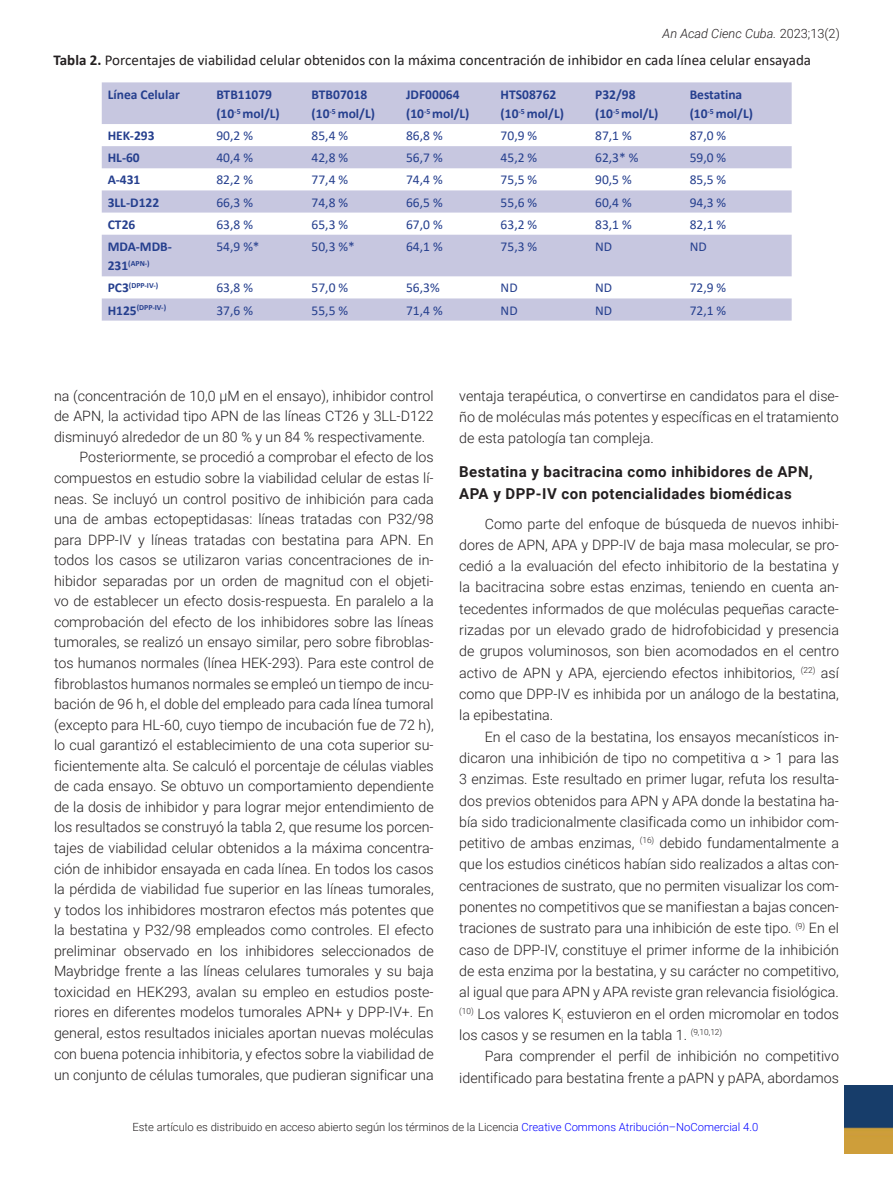
<style>
.page{position:relative;width:893px;height:1191px;background:#fff}
.page>*{position:absolute;margin:0;border:0;box-sizing:border-box;transform-origin:0 0}
.Tabla_Título{font:15px "Calibri";color:#231f20}
.Val_3{font:700 15px/21.3px "Roboto";letter-spacing:.03em;color:#231f20}
.Texto_Normal{font:300 14.25px/20.5px "Roboto";color:#231f20;text-align:justify}
.Tabla_Cuerpo{font:13.5px "Calibri";color:#253f8e}
.Tabla_Cabezal{font:700 13.5px "Calibri";color:#253f8e}
.Tabla_Cuerpo-2{font:700 13.5px "Calibri";color:#253f8e}
.t1{font:italic 300 12.75px "Roboto";color:#231f20}
.t2{font:300 11.25px "Roboto";color:#231f20}
.Tabla_Cuerpo-3{font:700 7.8px "Calibri";color:#253f8e}
.s1{font-style:normal}
.s2{font-weight:700}
.s3{font-size:13.5px}
.s4{color:#00f}
</style>
<div class="page">
<img style="left:844px;top:1085px;width:49px;height:68px">
<svg style="left:102px;top:82px;width:690px;height:238px;fill:#c7c7e0"></svg>
<p class="t1" style="left:663px;top:25px;width:179px">An Acad Cienc Cuba. <span class="s1">2023;13(2)</span></p>
<p class="Tabla_Título" style="left:54px;top:50px;width:759px"><span class="s2">Tabla 2.</span> Porcentajes de viabilidad celular obtenidos con la máxima concentración de inhibidor en cada línea celular ensayada</p>
<p class="Tabla_Cabezal" style="left:108px;top:84px;width:74px">Línea Celular</p>
<p class="Tabla_Cabezal" style="left:216px;top:84px;width:57px">BTB11079</p>
<p class="Tabla_Cabezal" style="left:216px;top:104px;width:65px">(10<sup>-5</sup> mol/L)</p>
<p class="Tabla_Cabezal" style="left:595px;top:84px;width:42px">P32/98</p>
<p class="Tabla_Cabezal" style="left:595px;top:104px;width:65px">(10<sup>-5</sup> mol/L)</p>
<p class="Tabla_Cabezal" style="left:690px;top:84px;width:54px">Bestatina</p>
<p class="Tabla_Cabezal" style="left:690px;top:104px;width:65px">(10<sup>-5</sup> mol/L)</p>
<p class="Tabla_Cabezal" style="left:312px;top:84px;width:57px">BTB07018</p>
<p class="Tabla_Cabezal" style="left:312px;top:104px;width:65px">(10<sup>-5</sup> mol/L)</p>
<p class="Tabla_Cabezal" style="left:406px;top:84px;width:55px">JDF00064</p>
<p class="Tabla_Cabezal" style="left:406px;top:104px;width:65px">(10<sup>-5</sup> mol/L)</p>
<p class="Tabla_Cabezal" style="left:501px;top:84px;width:57px">HTS08762</p>
<p class="Tabla_Cabezal" style="left:501px;top:104px;width:65px">(10<sup>-5</sup> mol/L)</p>
<p class="Tabla_Cuerpo-2" style="left:108px;top:126px;width:48px">HEK-293</p>
<p class="Tabla_Cuerpo" style="left:216px;top:126px;width:38px">90,2 %</p>
<p class="Tabla_Cuerpo" style="left:312px;top:126px;width:38px">85,4 %</p>
<p class="Tabla_Cuerpo" style="left:406px;top:126px;width:38px">86,8 %</p>
<p class="Tabla_Cuerpo" style="left:501px;top:126px;width:38px">70,9 %</p>
<p class="Tabla_Cuerpo" style="left:595px;top:126px;width:38px">87,1 %</p>
<p class="Tabla_Cuerpo" style="left:690px;top:126px;width:38px">87,0 %</p>
<p class="Tabla_Cuerpo-2" style="left:108px;top:148px;width:34px">HL-60</p>
<p class="Tabla_Cuerpo" style="left:216px;top:148px;width:38px">40,4 %</p>
<p class="Tabla_Cuerpo" style="left:312px;top:148px;width:38px">42,8 %</p>
<p class="Tabla_Cuerpo" style="left:406px;top:148px;width:38px">56,7 %</p>
<p class="Tabla_Cuerpo" style="left:501px;top:148px;width:38px">45,2 %</p>
<p class="Tabla_Cuerpo" style="left:595px;top:148px;width:45px">62,3* %</p>
<p class="Tabla_Cuerpo" style="left:690px;top:148px;width:38px">59,0 %</p>
<p class="Tabla_Cuerpo-2" style="left:108px;top:170px;width:34px">A-431</p>
<p class="Tabla_Cuerpo" style="left:216px;top:171px;width:38px">82,2 %</p>
<p class="Tabla_Cuerpo" style="left:312px;top:171px;width:38px">77,4 %</p>
<p class="Tabla_Cuerpo" style="left:406px;top:171px;width:38px">74,4 %</p>
<p class="Tabla_Cuerpo" style="left:501px;top:171px;width:38px">75,5 %</p>
<p class="Tabla_Cuerpo" style="left:595px;top:171px;width:38px">90,5 %</p>
<p class="Tabla_Cuerpo" style="left:690px;top:171px;width:38px">85,5 %</p>
<p class="Tabla_Cuerpo-2" style="left:108px;top:192px;width:53px">3LL-D122</p>
<p class="Tabla_Cuerpo" style="left:216px;top:193px;width:38px">66,3 %</p>
<p class="Tabla_Cuerpo" style="left:312px;top:193px;width:38px">74,8 %</p>
<p class="Tabla_Cuerpo" style="left:406px;top:193px;width:38px">66,5 %</p>
<p class="Tabla_Cuerpo" style="left:501px;top:193px;width:38px">55,6 %</p>
<p class="Tabla_Cuerpo" style="left:595px;top:193px;width:38px">60,4 %</p>
<p class="Tabla_Cuerpo" style="left:690px;top:193px;width:38px">94,3 %</p>
<p class="Tabla_Cuerpo-2" style="left:108px;top:215px;width:29px">CT26</p>
<p class="Tabla_Cuerpo" style="left:216px;top:215px;width:38px">63,8 %</p>
<p class="Tabla_Cuerpo" style="left:312px;top:215px;width:38px">65,3 %</p>
<p class="Tabla_Cuerpo" style="left:406px;top:215px;width:38px">67,0 %</p>
<p class="Tabla_Cuerpo" style="left:501px;top:215px;width:38px">63,2 %</p>
<p class="Tabla_Cuerpo" style="left:595px;top:215px;width:38px">83,1 %</p>
<p class="Tabla_Cuerpo" style="left:690px;top:215px;width:38px">82,1 %</p>
<p class="Tabla_Cuerpo-2" style="left:108px;top:237px;width:66px">MDA-MDB-</p>
<p class="Tabla_Cuerpo-3" style="left:108px;top:258px;width:43px"><span class="s3">231</span>(APN-)</p>
<p class="Tabla_Cuerpo" style="left:216px;top:237px;width:45px">54,9 %*</p>
<p class="Tabla_Cuerpo" style="left:312px;top:237px;width:45px">50,3 %*</p>
<p class="Tabla_Cuerpo" style="left:406px;top:237px;width:38px">64,1 %</p>
<p class="Tabla_Cuerpo" style="left:501px;top:237px;width:38px">75,3 %</p>
<p class="Tabla_Cuerpo" style="left:595px;top:237px;width:19px">ND</p>
<p class="Tabla_Cuerpo" style="left:690px;top:237px;width:19px">ND</p>
<p class="Tabla_Cuerpo-3" style="left:108px;top:280px;width:52px"><span class="s3">PC3</span>(DPP-IV-)</p>
<p class="Tabla_Cuerpo" style="left:216px;top:279px;width:38px">63,8 %</p>
<p class="Tabla_Cuerpo" style="left:312px;top:279px;width:38px">57,0 %</p>
<p class="Tabla_Cuerpo" style="left:406px;top:279px;width:35px">56,3%</p>
<p class="Tabla_Cuerpo" style="left:501px;top:279px;width:19px">ND</p>
<p class="Tabla_Cuerpo" style="left:595px;top:279px;width:19px">ND</p>
<p class="Tabla_Cuerpo" style="left:690px;top:279px;width:38px">72,9 %</p>
<p class="Tabla_Cuerpo-3" style="left:108px;top:302px;width:60px"><span class="s3">H125</span>(DPP-IV-)</p>
<p class="Tabla_Cuerpo" style="left:216px;top:301px;width:38px">37,6 %</p>
<p class="Tabla_Cuerpo" style="left:312px;top:301px;width:38px">55,5 %</p>
<p class="Tabla_Cuerpo" style="left:406px;top:301px;width:38px">71,4 %</p>
<p class="Tabla_Cuerpo" style="left:501px;top:301px;width:19px">ND</p>
<p class="Tabla_Cuerpo" style="left:595px;top:301px;width:19px">ND</p>
<p class="Tabla_Cuerpo" style="left:690px;top:301px;width:38px">72,1 %</p>
<p class="Texto_Normal" style="left:54px;top:385px;width:381px">na (concentración de 10,0 μM en el ensayo), inhibidor control de APN, la actividad tipo APN de las líneas CT26 y 3LL-D122 disminuyó alrededor de un 80 % y un 84 % respectivamente.</p>
<p class="Texto_Normal" style="left:54px;top:446px;width:381px;text-indent:26px">Posteriormente, se procedió a comprobar el efecto de los compuestos en estudio sobre la viabilidad celular de estas lí&shy;neas. Se incluyó un control positivo de inhibición para cada una de ambas ectopeptidasas: líneas tratadas con P32/98 para DPP-IV y líneas tratadas con bestatina para APN. En todos los casos se utilizaron varias concentraciones de in&shy;hibidor separadas por un orden de magnitud con el objeti&shy;vo de establecer un efecto dosis-respuesta. En paralelo a la comprobación del efecto de los inhibidores sobre las líneas tumorales, se realizó un ensayo similar, pero sobre fibroblas&shy;tos humanos normales (línea HEK-293). Para este control de fibroblastos humanos normales se empleó un tiempo de incu&shy;bación de 96 h, el doble del empleado para cada línea tumoral (excepto para HL-60, cuyo tiempo de incubación fue de 72 h), lo cual garantizó el establecimiento de una cota superior su&shy;ficientemente alta. Se calculó el porcentaje de células viables de cada ensayo. Se obtuvo un comportamiento dependiente de la dosis de inhibidor y para lograr mejor entendimiento de los resultados se construyó la tabla 2, que resume los porcen&shy;tajes de viabilidad celular obtenidos a la máxima concentra&shy;ción de inhibidor ensayada en cada línea. En todos los casos la pérdida de viabilidad fue superior en las líneas tumorales, y todos los inhibidores mostraron efectos más potentes que la bestatina y P32/98 empleados como controles. El efecto preliminar observado en los inhibidores seleccionados de Maybridge frente a las líneas celulares tumorales y su baja toxicidad en HEK293, avalan su empleo en estudios poste&shy;riores en diferentes modelos tumorales APN+ y DPP-IV+. En general, estos resultados iniciales aportan nuevas moléculas con buena potencia inhibitoria, y efectos sobre la viabilidad de un conjunto de células tumorales, que pudieran significar una</p>
<p class="Texto_Normal" style="left:459px;top:384px;width:381px;line-height:21.3px">ventaja terapéutica, o convertirse en candidatos para el dise&shy;ño de moléculas más potentes y específicas en el tratamiento de esta patología tan compleja.</p>
<p class="Val_3" style="left:459px;top:461px;width:355px">Bestatina y bacitracina como inhibidores de APN,<br>APA y DPP-IV con potencialidades biomédicas</p>
<p class="Texto_Normal" style="left:459px;top:512px;width:381px;line-height:21.3px;text-indent:26px">Como parte del enfoque de búsqueda de nuevos inhibi&shy;dores de APN, APA y DPP-IV de baja masa molecular, se pro&shy;cedió a la evaluación del efecto inhibitorio de la bestatina y la bacitracina sobre estas enzimas, teniendo en cuenta an&shy;tecedentes informados de que moléculas pequeñas caracte&shy;rizadas por un elevado grado de hidrofobicidad y presencia de grupos voluminosos, son bien acomodados en el centro activo de APN y APA, ejerciendo efectos inhibitorios, <sup>(22)</sup> así como que DPP-IV es inhibida por un análogo de la bestatina, la epibestatina.</p>
<p class="Texto_Normal" style="left:459px;top:725px;width:381px;line-height:21.3px;text-indent:26px">En el caso de la bestatina, los ensayos mecanísticos in&shy;dicaron una inhibición de tipo no competitiva α &gt; 1 para las 3 enzimas. Este resultado en primer lugar, refuta los resulta&shy;dos previos obtenidos para APN y APA donde la bestatina ha&shy;bía sido tradicionalmente clasificada como un inhibidor com&shy;petitivo de ambas enzimas, <sup>(16)</sup> debido fundamentalmente a que los estudios cinéticos habían sido realizados a altas con&shy;centraciones de sustrato, que no permiten visualizar los com&shy;ponentes no competitivos que se manifiestan a bajas concen&shy;traciones de sustrato para una inhibición de este tipo. <sup>(9)</sup> En el caso de DPP-IV, constituye el primer informe de la inhibición de esta enzima por la bestatina, y su carácter no competitivo, al igual que para APN y APA reviste gran relevancia fisiológica. <sup>(10)</sup> Los valores K<sub>i</sub> estuvieron en el orden micromolar en todos los casos y se resumen en la tabla 1. <sup>(9,10,12)</sup></p>
<p class="Texto_Normal" style="left:459px;top:1045px;width:381px;line-height:21.3px;text-align:right">Para comprender el perfil de inhibición no competitivo identificado para bestatina frente a pAPN y pAPA, abordamos</p>
<p class="t2" style="left:132px;top:1119px;width:627px">Este artículo es distribuido en acceso abierto según los términos de la Licencia <span class="s4">Creative Commons Atribución–NoComercial 4.0</span></p>
</div>
